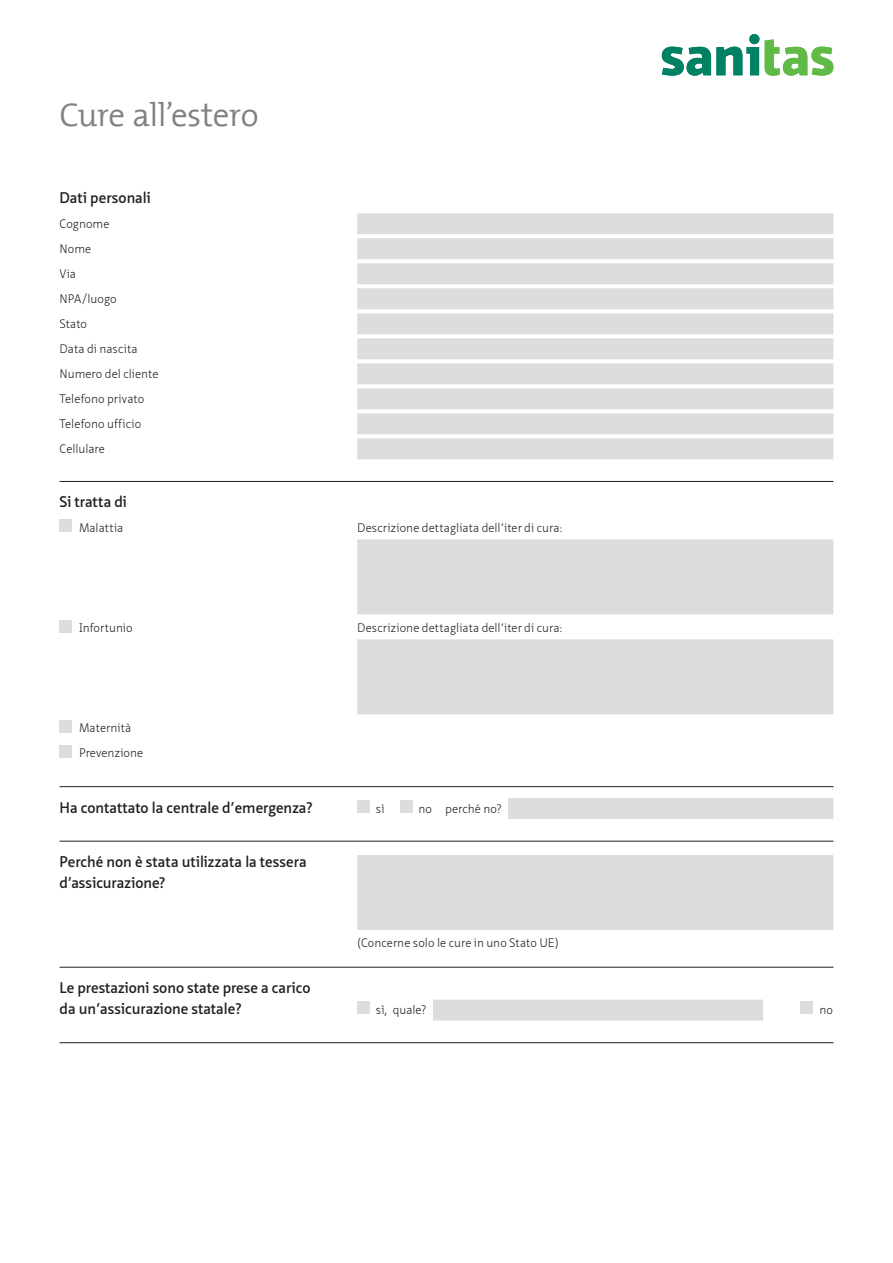
<style>
.page{position:relative;width:893px;height:1263px;background:#fff}
.page>*{position:absolute;margin:0;border:0;box-sizing:border-box;transform-origin:0 0}
.t1{font:300 33px "The Mix";letter-spacing:-.02em;color:#7e8083}
.t2{font:600 15px/21px "Neue Sans";color:#231f20}
.t3{font:300 12px/25px "Neue Sans";letter-spacing:.005em;color:#231f20}
</style>
<div class="page">
<div style="left:749px;top:34px;width:10px;height:10px;background:#008164;border-radius:50%"></div>
<svg style="left:662px;top:47px;width:97px;height:29px"></svg>
<svg style="left:765px;top:39px;width:68px;height:37px"></svg>
<hr style="left:60px;top:481px;width:773px;height:1px;background:#231f20">
<hr style="left:60px;top:786px;width:773px;height:1px;background:#231f20">
<hr style="left:60px;top:841px;width:773px;height:1px;background:#231f20">
<hr style="left:60px;top:967px;width:773px;height:1px;background:#231f20">
<hr style="left:60px;top:1042px;width:773px;height:1px;background:#231f20">
<div style="left:357px;top:213px;width:476px;height:21px;background:#dcdddf"></div>
<div style="left:357px;top:238px;width:476px;height:21px;background:#dcdddf"></div>
<div style="left:357px;top:263px;width:476px;height:21px;background:#dcdddf"></div>
<div style="left:357px;top:288px;width:476px;height:21px;background:#dcdddf"></div>
<div style="left:357px;top:313px;width:476px;height:21px;background:#dcdddf"></div>
<div style="left:357px;top:338px;width:476px;height:21px;background:#dcdddf"></div>
<div style="left:357px;top:363px;width:476px;height:21px;background:#dcdddf"></div>
<div style="left:357px;top:388px;width:476px;height:21px;background:#dcdddf"></div>
<div style="left:357px;top:413px;width:476px;height:21px;background:#dcdddf"></div>
<div style="left:357px;top:438px;width:476px;height:21px;background:#dcdddf"></div>
<div style="left:60px;top:520px;width:12px;height:12px;background:#dcdddf"></div>
<div style="left:357px;top:539px;width:476px;height:75px;background:#dcdddf"></div>
<div style="left:60px;top:620px;width:12px;height:12px;background:#dcdddf"></div>
<div style="left:357px;top:639px;width:476px;height:75px;background:#dcdddf"></div>
<div style="left:60px;top:720px;width:12px;height:12px;background:#dcdddf"></div>
<div style="left:60px;top:745px;width:12px;height:12px;background:#dcdddf"></div>
<div style="left:357px;top:800px;width:13px;height:12px;background:#dcdddf"></div>
<div style="left:400px;top:800px;width:12px;height:12px;background:#dcdddf"></div>
<div style="left:508px;top:798px;width:325px;height:21px;background:#dcdddf"></div>
<div style="left:357px;top:855px;width:476px;height:75px;background:#dcdddf"></div>
<div style="left:357px;top:1001px;width:13px;height:13px;background:#dcdddf"></div>
<div style="left:433px;top:999px;width:330px;height:21px;background:#dcdddf"></div>
<div style="left:801px;top:1001px;width:12px;height:13px;background:#dcdddf"></div>
<h1 class="t1" style="left:60px;top:87px;width:201px">Cure all’estero</h1>
<p class="t2" style="left:60px;top:187px;width:93px">Dati personali</p>
<p class="t3" style="left:60px;top:211px;width:101px">Cognome<br>Nome<br>Via<br>NPA/luogo<br>Stato<br>Data di nascita<br>Numero del cliente<br>Telefono privato<br>Telefono ufficio<br>Cellulare</p>
<p class="t2" style="left:60px;top:492px;width:69px">Si tratta di</p>
<p class="t3" style="left:79px;top:516px;width:46px">Malattia</p>
<p class="t3" style="left:357px;top:516px;width:207px">Descrizione dettagliata dell’iter di cura:</p>
<p class="t3" style="left:79px;top:616px;width:55px">Infortunio</p>
<p class="t3" style="left:357px;top:616px;width:207px">Descrizione dettagliata dell’iter di cura:</p>
<p class="t3" style="left:79px;top:716px;width:66px">Maternità<br>Prevenzione</p>
<p class="t2" style="left:60px;top:797px;width:255px">Ha contattato la centrale d’emergenza?</p>
<p class="t3" style="left:376px;top:796px;width:10px">sì</p>
<p class="t3" style="left:418px;top:796px;width:85px">no perché no?</p>
<p class="t2" style="left:60px;top:851px;width:249px">Perché non è stata utilizzata la tessera d’assicurazione?</p>
<p class="t2" style="left:60px;top:977px;width:253px">Le prestazioni sono state prese a carico da un’assicurazione statale?</p>
<p class="t3" style="left:357px;top:930px;width:203px">(Concerne solo le cure in uno Stato UE)</p>
<p class="t3" style="left:376px;top:997px;width:52px">sì, quale?</p>
<p class="t3" style="left:819px;top:997px;width:15px">no</p>
</div>
